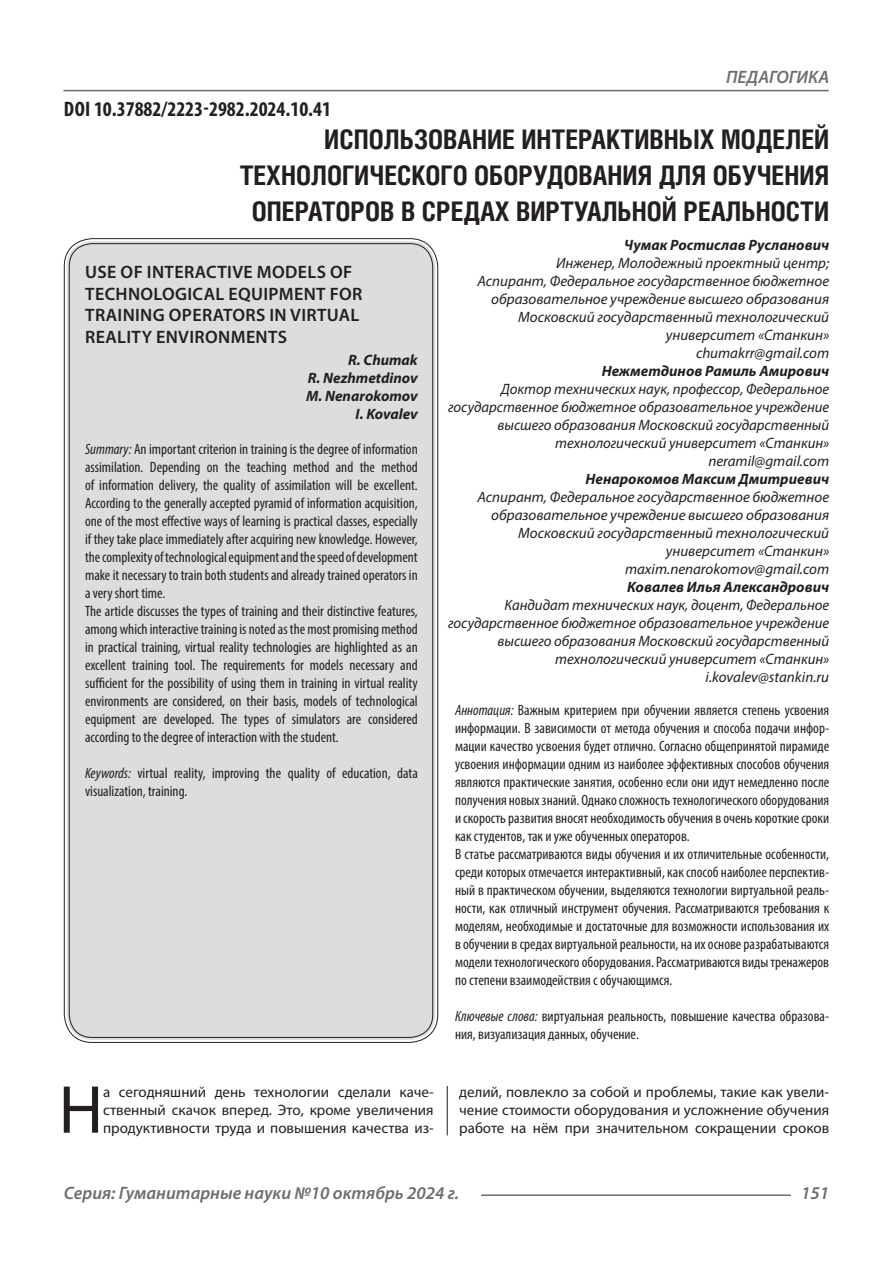
<style>
.page{position:relative;width:893px;height:1263px;background:#fff}
.page>*{position:absolute;margin:0;border:0;box-sizing:border-box;transform-origin:0 0}
.Статья_текст_первый{font:68.4px "Myriad Pro";color:#231f20}
.Статья_название{font:700 27px/36px "Helios Cond C";color:#231f20;text-align:right}
.ДОИ{font:700 condensed 21px "Myriad Pro";color:#231f20}
.Статья_название_англ{font:600 18px/21.6px "Myriad Pro";letter-spacing:.02em;color:#231f20}
.t1{font:italic 600 18px "Myriad Pro";color:#6c6d70}
.Статья_аннотация_анг{font:condensed 15px/18px "Myriad Pro";color:#231f20;text-align:justify}
.Статья_аннотация_тек{font:condensed 15px/18px "Myriad Pro";color:#231f20;text-align:justify}
.Статья_автор_инфо{font:italic 15px/18px "Myriad Pro";color:#231f20;text-align:right}
.Статья_текст_первый-2{font:15px/18px "Myriad Pro";color:#231f20;text-align:justify}
.Статья_автор_фио_рус{font:italic 700 15px "Myriad Pro";color:#231f20}
.Статья_автор_англ{font:italic 700 15px "Myriad Pro";color:#231f20}
.s1{font-style:italic}
</style>
<div class="page">
<hr style="left:447px;top:128px;width:1px;height:1007px;background:#231f20">
<hr style="left:63px;top:90px;width:766px;height:1px;background:#6c6d70">
<hr style="left:481px;top:1194px;width:310px;height:2px;background:#6c6d70">
<div style="left:441px;top:103px;width:10px;height:982px;background:#fff"></div>
<div style="left:67px;top:241px;width:368px;height:799px;background:#dcdddf;border-radius:26px"></div>
<p class="t1" style="left:726px;top:66px;width:104px">ПЕДАГОГИКА</p>
<p class="Статья_название" style="left:240px;top:121px;width:591px">ИСПОЛЬЗОВАНИЕ ИНТЕРАКТИВНЫХ МОДЕЛЕЙ<br>ТЕХНОЛОГИЧЕСКОГО ОБОРУДОВАНИЯ ДЛЯ ОБУЧЕНИЯ<br>ОПЕРАТОРОВ В СРЕДАХ ВИРТУАЛЬНОЙ РЕАЛЬНОСТИ</p>
<p class="Статья_автор_фио_рус" style="left:624px;top:235px;width:206px">Чумак Ростислав Русланович</p>
<p class="Статья_автор_инфо" style="left:556px;top:254px;width:275px">Инженер, Молодежный проектный центр;</p>
<p class="Статья_автор_инфо" style="left:477px;top:272px;width:353px">Аспирант, Федеральное государственное бюджетное образовательное учреждение высшего образования Московский государственный технологический университет «Станкин»</p>
<p class="Статья_автор_инфо" style="left:696px;top:344px;width:135px">chumakrr@gmail.com</p>
<p class="Статья_автор_фио_рус" style="left:602px;top:361px;width:229px">Нежметдинов Рамиль Амирович</p>
<p class="Статья_автор_инфо" style="left:448px;top:380px;width:382px">Доктор технических наук, профессор, Федеральное государственное бюджетное образовательное учреждение высшего образования Московский государственный технологический университет «Станкин»</p>
<p class="Статья_автор_инфо" style="left:708px;top:452px;width:122px">neramil@gmail.com</p>
<p class="Статья_автор_фио_рус" style="left:586px;top:469px;width:245px">Ненарокомов Максим Дмитриевич</p>
<p class="Статья_автор_инфо" style="left:477px;top:488px;width:353px">Аспирант, Федеральное государственное бюджетное образовательное учреждение высшего образования Московский государственный технологический университет «Станкин»</p>
<p class="Статья_автор_инфо" style="left:625px;top:560px;width:206px">maxim.nenarokomov@gmail.com</p>
<p class="Статья_автор_фио_рус" style="left:627px;top:577px;width:204px">Ковалев Илья Александрович</p>
<p class="Статья_автор_инфо" style="left:448px;top:596px;width:382px">Кандидат технических наук, доцент, Федеральное государственное бюджетное образовательное учреждение высшего образования Московский государственный технологический университет «Станкин»</p>
<p class="Статья_автор_инфо" style="left:706px;top:668px;width:125px">i.kovalev@stankin.ru</p>
<p class="Статья_аннотация_тек" style="left:455px;top:701px;width:376px"><span class="s1">Аннотация:</span> Важным критерием при обучении является степень усвоения информации. В зависимости от метода обучения и способа подачи инфор&shy;мации качество усвоения будет отлично. Согласно общепринятой пирамиде усвоения информации одним из наиболее эффективных способов обучения являются практические занятия, особенно если они идут немедленно после получения новых знаний. Однако сложность технологического оборудования и скорость развития вносят необходимость обучения в очень короткие сроки как студентов, так и уже обученных операторов.</p>
<p class="Статья_аннотация_тек" style="left:455px;top:845px;width:376px">В статье рассматриваются виды обучения и их отличительные особенности, среди которых отмечается интерактивный, как способ наиболее перспектив&shy;ный в практическом обучении, выделяются технологии виртуальной реаль&shy;ности, как отличный инструмент обучения. Рассматриваются требования к моделям, необходимые и достаточные для возможности использования их в обучении в средах виртуальной реальности, на их основе разрабатываются модели технологического оборудования. Рассматриваются виды тренажеров по степени взаимодействия с обучающимся.</p>
<p class="Статья_аннотация_тек" style="left:455px;top:1007px;width:376px"><span class="s1">Ключевые слова:</span> виртуальная реальность, повышение качества образова&shy;ния, визуализация данных, обучение.</p>
<p class="ДОИ" style="left:64px;top:96px;width:269px">DOI 10.37882/2223-2982.2024.10.41</p>
<p class="Статья_название_англ" style="left:85px;top:261px;width:279px">USE OF INTERACTIVE MODELS OF<br>TECHNOLOGICAL EQUIPMENT FOR<br>TRAINING OPERATORS IN VIRTUAL<br>REALITY ENVIRONMENTS</p>
<p class="Статья_автор_англ" style="left:348px;top:350px;width:71px">R. Chumak</p>
<p class="Статья_автор_англ" style="left:308px;top:368px;width:111px">R. Nezhmetdinov</p>
<p class="Статья_автор_англ" style="left:306px;top:386px;width:113px">M. Nenarokomov</p>
<p class="Статья_автор_англ" style="left:356px;top:404px;width:64px">I. Kovalev</p>
<p class="Статья_аннотация_анг" style="left:85px;top:439px;width:334px"><span class="s1">Summary:</span> An important criterion in training is the degree of information assimilation. Depending on the teaching method and the method of information delivery, the quality of assimilation will be excellent.<br>According to the generally accepted pyramid of information acquisition, one of the most effective ways of learning is practical classes, especially if they take place immediately after acquiring new knowledge. However, the complexity of technological equipment and the speed of development make it necessary to train both students and already trained operators in a very short time.</p>
<p class="Статья_аннотация_анг" style="left:85px;top:601px;width:334px">The article discusses the types of training and their distinctive features, among which interactive training is noted as the most promising method in practical training, virtual reality technologies are highlighted as an excellent training tool. The requirements for models necessary and sufficient for the possibility of using them in training in virtual reality environments are considered, on their basis, models of technological equipment are developed. The types of simulators are considered according to the degree of interaction with the student.</p>
<p class="Статья_аннотация_анг" style="left:85px;top:763px;width:334px"><span class="s1">Keywords:</span> virtual reality, improving the quality of education, data visualization, training.</p>
<p class="Статья_текст_первый" style="left:59px;top:1067px;width:46px">Н</p>
<p class="Статья_текст_первый-2" style="left:103px;top:1082px;width:332px">а сегодняшний день технологии сделали каче&shy;ственный скачок вперед. Это, кроме увеличения продуктивности труда и повышения качества из-</p>
<p class="Статья_текст_первый-2" style="left:459px;top:1082px;width:371px">делий, повлекло за собой и проблемы, такие как увели&shy;чение стоимости оборудования и усложнение обучения работе на нём при значительном сокращении сроков</p>
<p class="t1" style="left:64px;top:1182px;width:397px">Серия: Гуманитарные науки №10 октябрь 2024 г.</p>
<p class="t1" style="left:801px;top:1182px;width:30px">151</p>
</div>
